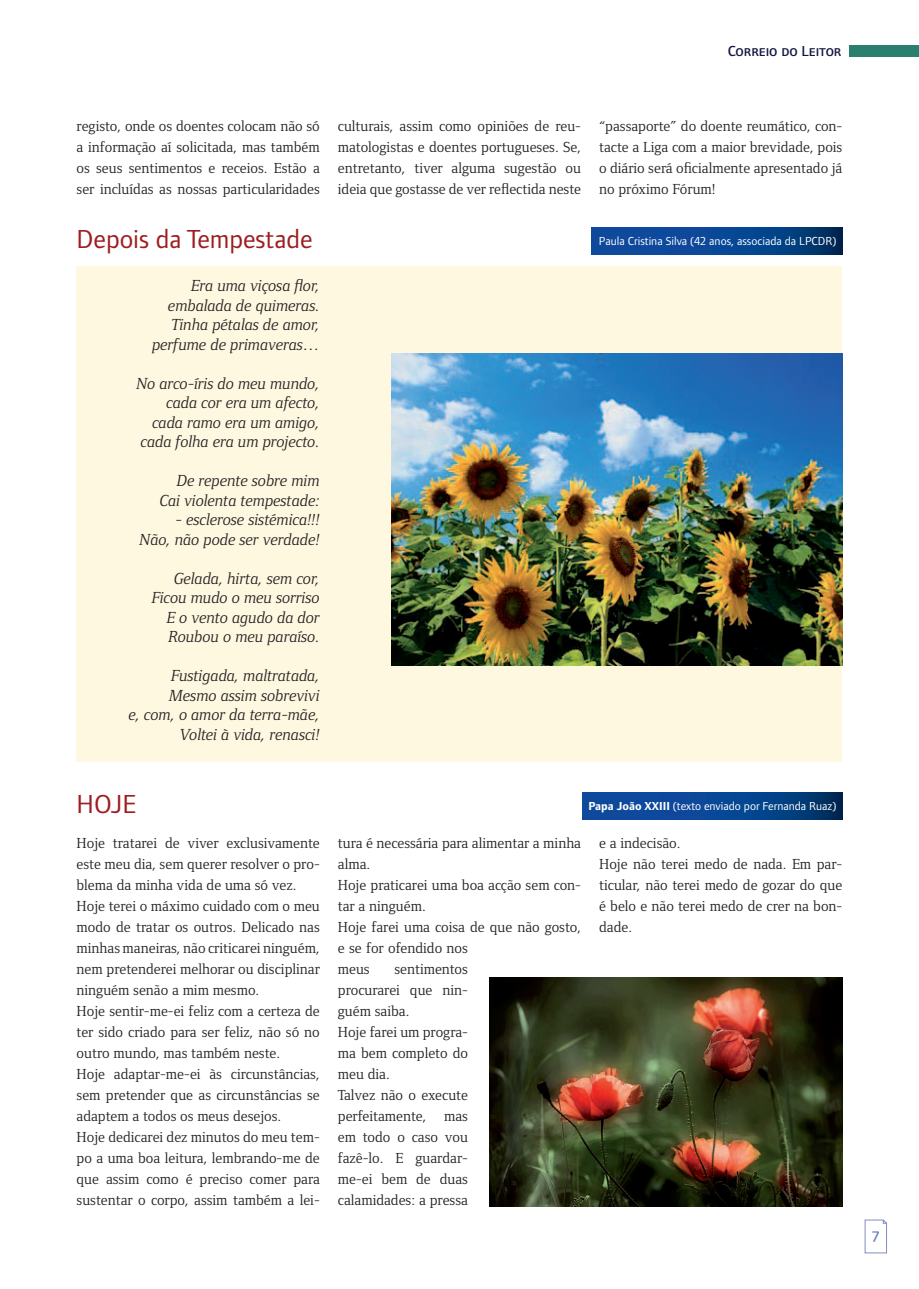
<style>
.page{position:relative;width:919px;height:1289px;background:#fff}
.page>*{position:absolute;margin:0;border:0;box-sizing:border-box;transform-origin:0 0}
.t1{font:27px "Foundry Form Sans";color:#9d1d20}
.t2{font:italic 16.5px/19.5px "Foundry Form Serif";color:#231f20;text-align:right}
.t3{font:16.5px "Foundry Form Sans Medium OSF";color:#6e7cbb}
.t4{font:15px/21px "Foundry Form Serif";color:#231f20}
.t5{font:15px "Foundry Form Sans Medium SC";color:#131541}
.t6{font:12px "Foundry Form Sans";color:#fff}
.s1{font-weight:700}
</style>
<div class="page">
<div style="left:77px;top:266px;width:765px;height:495px;background:#fef8e1"></div>
<div style="left:849px;top:45px;width:69px;height:11px;background:#2b7f6f"></div>
<svg style="left:864px;top:1219px;width:22px;height:34px"></svg>
<svg style="left:591px;top:227px;width:251px;height:27px;background:#07438d"></svg>
<img style="left:391px;top:354px;width:451px;height:311px">
<svg style="left:582px;top:792px;width:260px;height:27px;background:#07438d"></svg>
<img style="left:489px;top:977px;width:353px;height:229px">
<p class="t5" style="left:727px;top:42px;width:115px">Correio do Leitor</p>
<p class="t4" style="left:77px;top:117px;width:245px;text-align:justify">registo, onde os doentes colocam não só a informação aí solicitada, mas também os seus sentimentos e receios. Estão a ser incluídas as nossas particularidades</p>
<p class="t4" style="left:338px;top:117px;width:245px;text-align:justify">culturais, assim como opiniões de reu&shy;matologistas e doentes portugueses. Se, entretanto, tiver alguma sugestão ou ideia que gostasse de ver reflectida neste</p>
<p class="t4" style="left:599px;top:117px;width:245px;text-align:justify">“passaporte” do doente reumático, con&shy;tacte a Liga com a maior brevidade, pois o diário será oficialmente apresentado já no próximo Fórum!</p>
<h1 class="t1" style="left:77px;top:229px;width:237px">Depois da Tempestade</h1>
<p class="t6" style="left:599px;top:236px;width:239px">Paula Cristina Silva (42 anos, associada da LPCDR)</p>
<p class="t2" style="left:152px;top:277px;width:169px">Era uma viçosa flor, embalada de quimeras.<br>Tinha pétalas de amor, perfume de primaveras…</p>
<p class="t2" style="left:136px;top:375px;width:185px">No arco-íris do meu mundo, cada cor era um afecto, cada ramo era um amigo, cada folha era um projecto.</p>
<p class="t2" style="left:160px;top:472px;width:161px">De repente sobre mim<br>Cai violenta tempestade:</p>
<p class="t2" style="left:140px;top:511px;width:182px">- esclerose sistémica!!!<br>Não, não pode ser verdade!</p>
<p class="t2" style="left:152px;top:570px;width:169px">Gelada, hirta, sem cor,<br>Ficou mudo o meu sorriso<br>E o vento agudo da dor<br>Roubou o meu paraíso.</p>
<p class="t2" style="left:129px;top:667px;width:193px">Fustigada, maltratada,<br>Mesmo assim sobrevivi<br>e, com, o amor da terra-mãe,<br>Voltei à vida, renasci!</p>
<h1 class="t1" style="left:77px;top:794px;width:61px">HOJE</h1>
<p class="t6" style="left:588px;top:801px;width:249px"><span class="s1">Papa João XXIII</span> (texto enviado por Fernanda Ruaz)</p>
<p class="t4" style="left:77px;top:834px;width:245px">Hoje tratarei de viver exclusivamente este meu dia, sem querer resolver o pro&shy;blema da minha vida de uma só vez.<br>Hoje terei o máximo cuidado com o meu modo de tratar os outros. Delicado nas minhas maneiras, não criticarei ninguém, nem pretenderei melhorar ou disciplinar ninguém senão a mim mesmo.<br>Hoje sentir-me-ei feliz com a certeza de ter sido criado para ser feliz, não só no outro mundo, mas também neste.<br>Hoje adaptar-me-ei às circunstâncias, sem pretender que as circunstâncias se adaptem a todos os meus desejos.<br>Hoje dedicarei dez minutos do meu tem&shy;po a uma boa leitura, lembrando-me de que assim como é preciso comer para sustentar o corpo, assim também a lei-</p>
<p class="t4" style="left:338px;top:834px;width:245px">tura é necessária para alimentar a minha alma.<br>Hoje praticarei uma boa acção sem con&shy;tar a ninguém.<br>Hoje farei uma coisa de que não gosto, e se for ofendido nos<br>meus</p>
<p class="t4" style="left:338px;top:960px;width:132px;text-indent:56px">sentimentos procurarei que nin&shy;guém saiba.<br>Hoje farei um progra&shy;ma bem completo do meu dia.<br>Talvez não o execute perfeitamente, mas em todo o caso vou fazê-lo. E guardar&shy;me-ei bem de duas calamidades: a pressa</p>
<p class="t4" style="left:599px;top:834px;width:245px">e a indecisão.<br>Hoje não terei medo de nada. Em par&shy;ticular, não terei medo de gozar do que é belo e não terei medo de crer na bon&shy;dade.</p>
<p class="t3" style="left:871px;top:1228px;width:9px">7</p>
</div>
